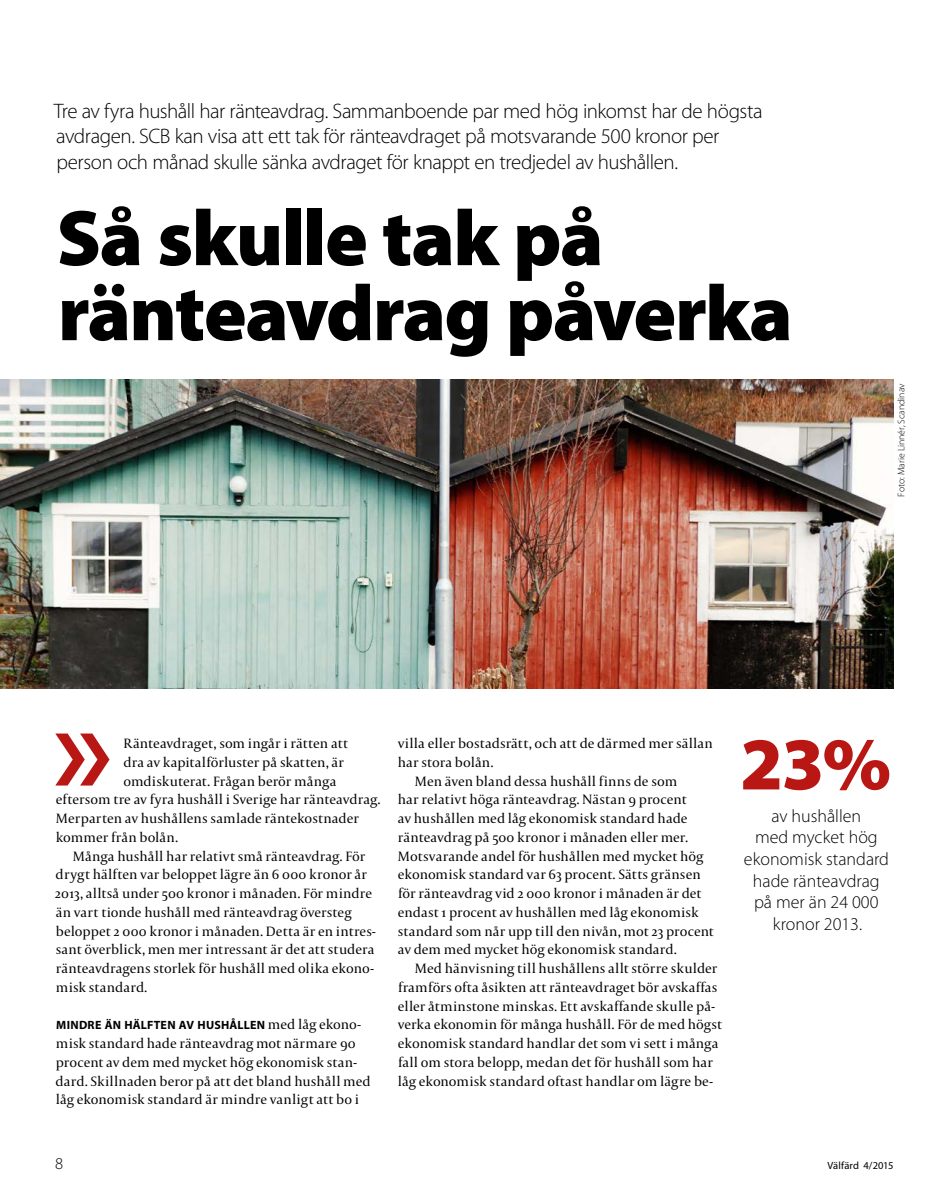
<style>
.page{position:relative;width:936px;height:1191px;background:#fff}
.page>*{position:absolute;margin:0;border:0;box-sizing:border-box;transform-origin:0 0}
.Rubrik1{font:900 79.5px/75px "Myriad Pro";letter-spacing:-.02em;color:#000}
.Siffra{font:900 75px "Myriad Pro";color:#b91714}
.Ingress1{font:300 21px/25.5px "Myriad Pro";letter-spacing:-.025em;color:#000}
.under_siffra{font:300 18px/21.6px "Myriad Pro";color:#000;text-align:center}
.t1{font:300 16.5px "Myriad Pro";color:#000}
.Brödtext_indrag{font:14.25px/18.8px "Capitolium 2";letter-spacing:.005em;color:#000}
.Bröd_med_inryckare{font:14.25px/18.8px "Capitolium 2";letter-spacing:.005em;color:#000}
.Bröd_med_anfang{font:14.25px "Capitolium 2";letter-spacing:.005em;color:#000}
.Bröd_med_inryckare-2{font:12px "Myriad Pro Bold SC800";letter-spacing:.015em;color:#000}
.t2{font:10.5px "Myriad Pro";letter-spacing:.01em;color:#000}
.Foto{font:300 9.75px "Myriad Pro";color:#000}
.s1{font-family:"Capitolium 2";font-size:14.25px}
</style>
<div class="page">
<svg style="left:55px;top:733px;width:54px;height:52px"></svg>
<img style="left:0;top:379px;width:893px;height:309px">
<p class="Ingress1" style="left:54px;top:98px;width:710px">Tre av fyra hushåll har ränteavdrag. Sammanboende par med hög inkomst har de högsta avdragen. SCB kan visa att ett tak för ränteavdraget på motsvarande 500 kronor per person och månad skulle sänka avdraget för knappt en tredjedel av hushållen.</p>
<p class="Rubrik1" style="left:56px;top:198px;width:737px">Så skulle tak på ränteavdrag påverka</p>
<p class="Foto" style="left:895px;top:496px;width:115px;rotate:-90deg">Foto: Marie Linnér, Scandinav</p>
<p class="Bröd_med_anfang" style="left:124px;top:734px;width:226px">Ränteavdraget, som ingår i rätten att</p>
<p class="Bröd_med_anfang" style="left:123px;top:752px;width:222px">dra av kapitalförluster på skatten, är</p>
<p class="Bröd_med_anfang" style="left:123px;top:771px;width:214px">omdiskuterat. Frågan berör många</p>
<p class="Bröd_med_anfang" style="left:56px;top:790px;width:326px">eftersom tre av fyra hushåll i Sverige har ränteavdrag.</p>
<p class="Bröd_med_anfang" style="left:56px;top:809px;width:304px">Merparten av hushållens samlade räntekostnader</p>
<p class="Bröd_med_anfang" style="left:56px;top:827px;width:124px">kommer från bolån.</p>
<p class="Brödtext_indrag" style="left:55px;top:846px;width:322px;text-indent:18px">Många hushåll har relativt små ränteavdrag. För drygt hälften var beloppet lägre än 6 000 kronor år 2013, alltså under 500 kronor i månaden. För mindre än vart tionde hushåll med ränteavdrag översteg beloppet 2 000 kronor i månaden. Detta är en intres&shy;sant överblick, men mer intressant är det att studera ränteavdragens storlek för hushåll med olika ekono&shy;misk standard.</p>
<p class="Bröd_med_inryckare-2" style="left:56px;top:1017px;width:306px">MINDRE ÄN HÄLFTEN AV HUSHÅLLEN <span class="s1">med låg ekono-</span></p>
<p class="Bröd_med_inryckare" style="left:56px;top:1033px;width:316px">misk standard hade ränteavdrag mot närmare 90 procent av dem med mycket hög ekonomisk stan&shy;dard. Skillnaden beror på att det bland hushåll med låg ekonomisk standard är mindre vanligt att bo i</p>
<p class="Bröd_med_inryckare" style="left:397px;top:733px;width:317px">villa eller bostadsrätt, och att de därmed mer sällan har stora bolån.</p>
<p class="Brödtext_indrag" style="left:398px;top:771px;width:317px;text-indent:17px">Men även bland dessa hushåll finns de som<br>har relativt höga ränteavdrag. Nästan 9 procent<br>av hushållen med låg ekonomisk standard hade ränteavdrag på 500 kronor i månaden eller mer.<br>Motsvarande andel för hushållen med mycket hög ekonomisk standard var 63 procent. Sätts gränsen för ränteavdrag vid 2 000 kronor i månaden är det endast 1 procent av hushållen med låg ekonomisk standard som når upp till den nivån, mot 23 procent av dem med mycket hög ekonomisk standard.</p>
<p class="Brödtext_indrag" style="left:397px;top:958px;width:326px;text-indent:17px">Med hänvisning till hushållens allt större skulder framförs ofta åsikten att ränteavdraget bör avskaffas eller åtminstone minskas. Ett avskaffande skulle på&shy;verka ekonomin för många hushåll. För de med högst ekonomisk standard handlar det som vi sett i många fall om stora belopp, medan det för hushåll som har låg ekonomisk standard oftast handlar om lägre be-</p>
<p class="Siffra" style="left:740px;top:714px;width:153px">23%</p>
<p class="under_siffra" style="left:743px;top:804px;width:147px">av hushållen<br>med mycket hög ekonomisk standard hade ränteavdrag på mer än 24 000 kronor 2013.</p>
<p class="t1" style="left:55px;top:1153px;width:10px">8</p>
<p class="t2" style="left:827px;top:1159px;width:67px">Välfärd 4/2015</p>
</div>
